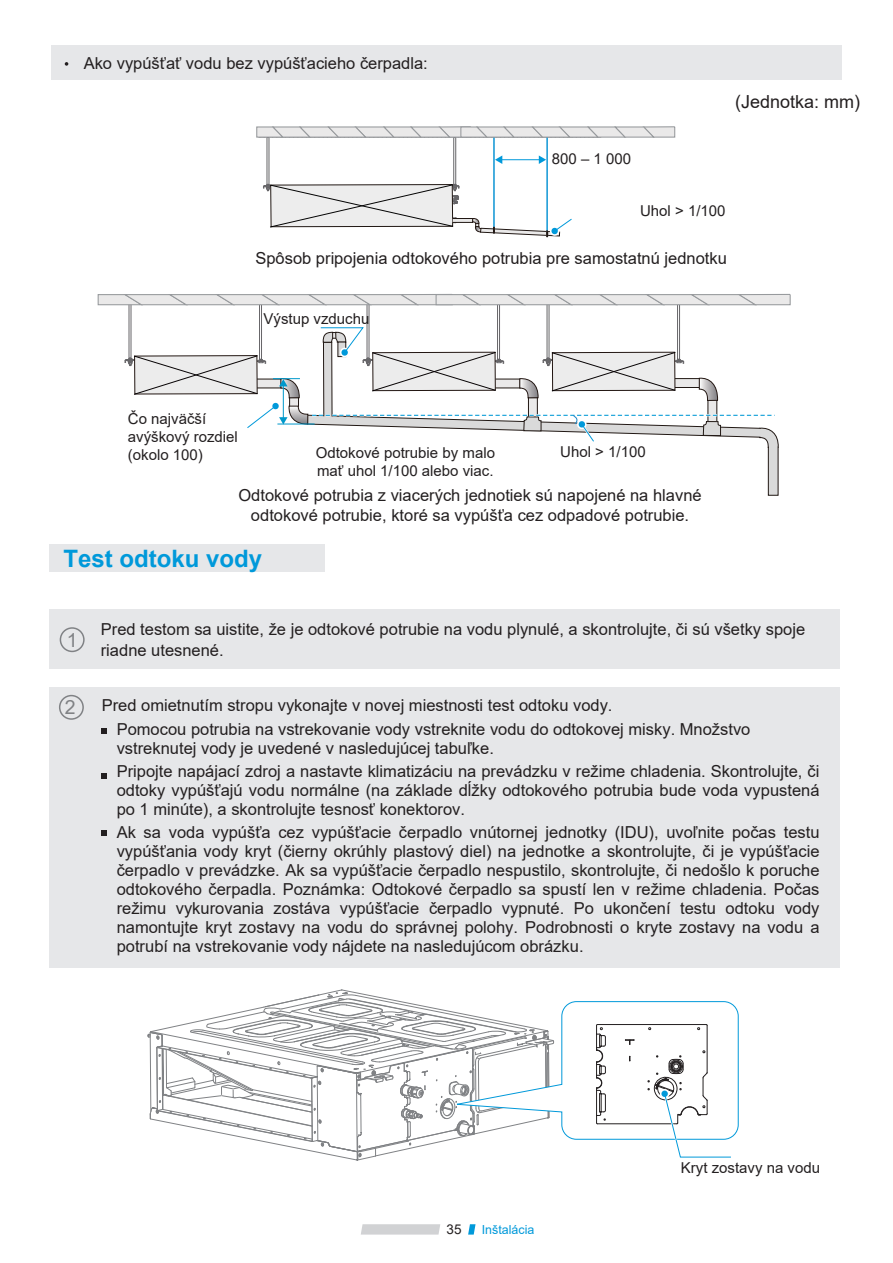
<style>
.page{position:relative;width:893px;height:1263px;background:#fff}
.page>*{position:absolute;margin:0;border:0;box-sizing:border-box;transform-origin:0 0}
.t1{font:700 24px "Arial";color:#0099da}
.t2{font:19.5px "Arial";color:#808285}
.t3{font:18px "Arial";color:#231f20}
.t4{font:16.5px/18.9px "Arial";color:#231f20}
.t5{font:16.5px "Arial";color:#221e1f}
.t6{font:15px/18px "Arial";color:#231f20}
.t7{font:13.5px "Arial";color:#231f20}
.t8{font:12.45px "Arial";color:#0099da}
</style>
<div class="page">
<svg style="left:361px;top:1224px;width:79px;height:10px"></svg>
<svg style="left:468px;top:1224px;width:7px;height:10px"></svg>
<div style="left:51px;top:46px;width:791px;height:34px;background:#e6e7e9"></div>
<svg style="left:65px;top:62px;width:3px;height:4px"></svg>
<hr style="left:494px;top:137px;width:1px;height:90px;background:#0099da">
<hr style="left:547px;top:137px;width:1px;height:95px;background:#0099da">
<hr style="left:501px;top:159px;width:39px;height:1px;background:#0099da">
<svg style="left:495px;top:155px;width:7px;height:9px"></svg>
<svg style="left:539px;top:155px;width:7px;height:9px"></svg>
<div style="left:453px;top:137px;width:3px;height:48px;border:1px solid #666568"></div>
<svg style="left:256px;top:126px;width:420px;height:13px;background:#d9d9d9"></svg>
<svg style="left:263px;top:184px;width:197px;height:44px;background:#d8d7d7"></svg>
<svg style="left:452px;top:218px;width:20px;height:5px"></svg>
<svg style="left:472px;top:216px;width:100px;height:21px"></svg>
<div style="left:259px;top:304px;width:3px;height:56px;border:1px solid #666568"></div>
<div style="left:497px;top:304px;width:3px;height:56px;border:1px solid #666568"></div>
<div style="left:677px;top:304px;width:3px;height:56px;border:1px solid #666568"></div>
<svg style="left:97px;top:293px;width:694px;height:13px;background:#dbdbdc"></svg>
<svg style="left:767px;top:434px;width:12px;height:62px"></svg>
<svg style="left:124px;top:326px;width:651px;height:118px"></svg>
<div style="left:49px;top:544px;width:276px;height:28px;background:#e6e7e9"></div>
<div style="left:49px;top:609px;width:791px;height:60px;background:#e6e7e9"></div>
<div style="left:49px;top:688px;width:791px;height:280px;background:#e6e7e9"></div>
<svg style="left:60px;top:627px;width:25px;height:25px"></svg>
<svg style="left:59px;top:695px;width:25px;height:25px"></svg>
<svg style="left:102px;top:774px;width:5px;height:5px"></svg>
<svg style="left:102px;top:728px;width:5px;height:5px"></svg>
<svg style="left:102px;top:831px;width:5px;height:5px"></svg>
<svg style="left:147px;top:989px;width:592px;height:172px"></svg>
<div style="left:661px;top:1090px;width:7px;height:7px;background:#0099da;border-radius:3px"></div>
<p class="t4" style="left:84px;top:54px;width:346px">Ako vypúšťať vodu bez vypúšťacieho čerpadla:</p>
<p class="t6" style="left:552px;top:149px;width:81px">800 – 1 000</p>
<p class="t3" style="left:735px;top:89px;width:127px">(Jednotka: mm)</p>
<p class="t6" style="left:640px;top:202px;width:87px">Uhol &gt; 1/100</p>
<p class="t5" style="left:255px;top:247px;width:473px">Spôsob pripojenia odtokového potrubia pre samostatnú jednotku</p>
<p class="t6" style="left:264px;top:309px;width:107px">Výstup vzduchu</p>
<p class="t6" style="left:128px;top:410px;width:112px">Čo najväčší avýškový rozdiel (okolo 100)</p>
<p class="t6" style="left:316px;top:444px;width:181px">Odtokové potrubie by malo mať uhol 1/100 alebo viac.</p>
<p class="t6" style="left:560px;top:442px;width:87px">Uhol &gt; 1/100</p>
<p class="t4" style="left:238px;top:485px;width:465px;line-height:19.8px;text-align:center">Odtokové potrubia z viacerých jednotiek sú napojené na hlavné odtokové potrubie, ktoré sa vypúšťa cez odpadové potrubie.</p>
<h1 class="t1" style="left:64px;top:541px;width:200px">Test odtoku vody</h1>
<p class="t2" style="left:67px;top:626px;width:12px">1</p>
<p class="t2" style="left:65px;top:694px;width:12px">2</p>
<p class="t4" style="left:101px;top:618px;width:706px;line-height:21px">Pred testom sa uistite, že je odtokové potrubie na vodu plynulé, a skontrolujte, či sú všetky spoje riadne utesnené.</p>
<p class="t4" style="left:117px;top:693px;width:635px;line-height:24.2px;text-indent:-15px">Pred omietnutím stropu vykonajte v novej miestnosti test odtoku vody.<br>Pomocou potrubia na vstrekovanie vody vstreknite vodu do odtokovej misky. Množstvo</p>
<p class="t4" style="left:117px;top:736px;width:704px;line-height:23.2px">vstreknutej vody je uvedené v nasledujúcej tabuľke.<br>Pripojte napájací zdroj a nastavte klimatizáciu na prevádzku v režime chladenia. Skontrolujte, či</p>
<p class="t4" style="left:117px;top:781px;width:704px">odtoky vypúšťajú vodu normálne (na základe dĺžky odtokového potrubia bude voda vypustená po 1 minúte), a skontrolujte tesnosť konektorov.</p>
<p class="t4" style="left:117px;top:823px;width:704px;text-align:justify">Ak sa voda vypúšťa cez vypúšťacie čerpadlo vnútornej jednotky (IDU), uvoľnite počas testu vypúšťania vody kryt (čierny okrúhly plastový diel) na jednotke a skontrolujte, či je vypúšťacie čerpadlo v prevádzke. Ak sa vypúšťacie čerpadlo nespustilo, skontrolujte, či nedošlo k poruche odtokového čerpadla. Poznámka: Odtokové čerpadlo sa spustí len v režime chladenia. Počas režimu vykurovania zostáva vypúšťacie čerpadlo vypnuté. Po ukončení testu odtoku vody namontujte kryt zostavy na vodu do správnej polohy. Podrobnosti o kryte zostavy na vodu a potrubí na vstrekovanie vody nájdete na nasledujúcom obrázku.</p>
<p class="t7" style="left:447px;top:1220px;width:17px">35</p>
<p class="t8" style="left:482px;top:1221px;width:54px">Inštalácia</p>
<p class="t6" style="left:681px;top:1159px;width:141px">Kryt zostavy na vodu</p>
</div>
